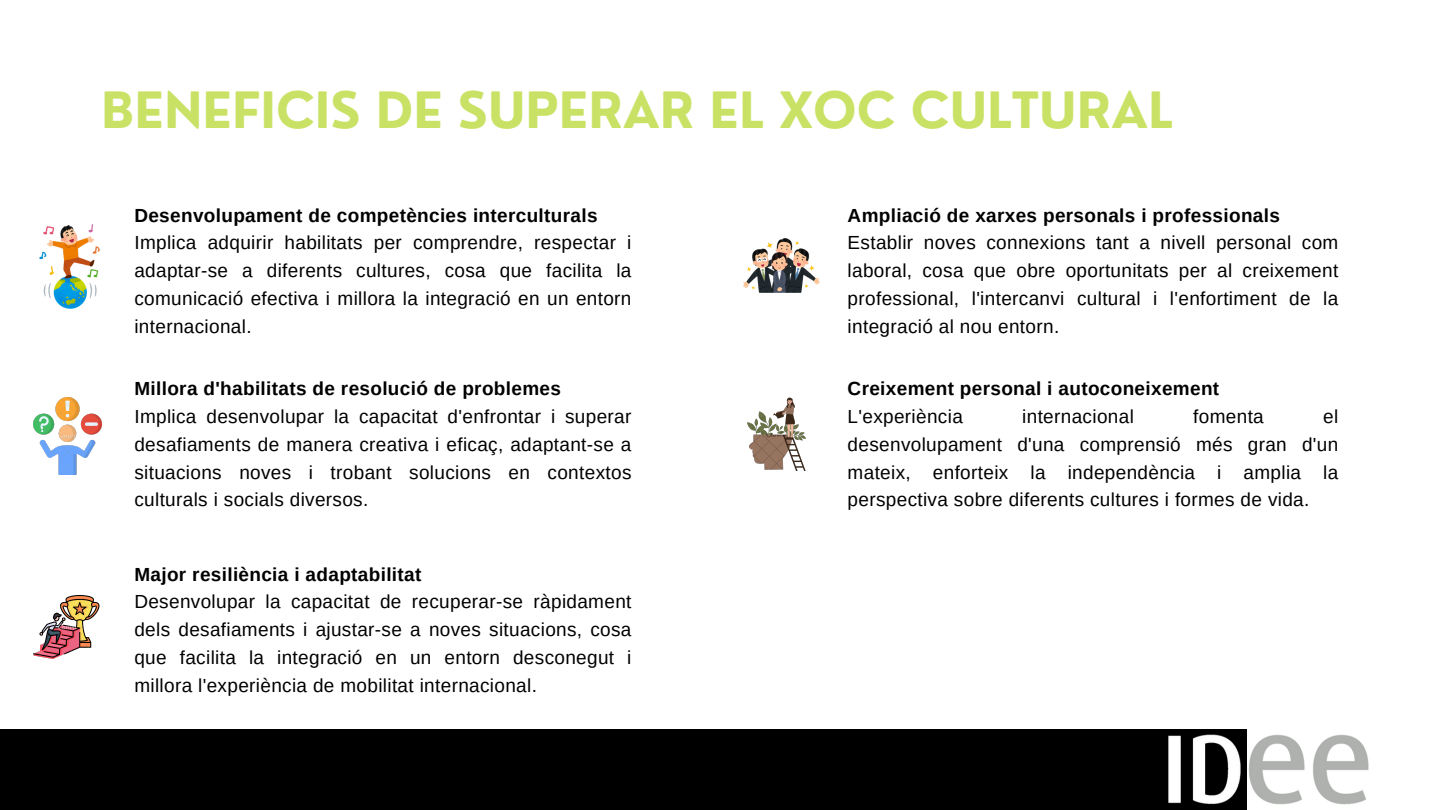
<style>
.page{position:relative;width:1440px;height:810px;background:#fff}
.page>*{position:absolute;margin:0;border:0;box-sizing:border-box;transform-origin:0 0}
.t1{font:700 48.8px "Nourd";color:#c9e265}
.t2{font:19px/27.8px "Arimo";letter-spacing:.02em;color:#000;text-align:justify}
.t3{font:700 19px "Arimo";letter-spacing:.02em;color:#000}
</style>
<div class="page">
<div style="left:0;top:729px;width:1246px;height:81px;background:#000"></div>
<img style="left:1168px;top:730px;width:201px;height:77px">
<img style="left:39px;top:224px;width:60px;height:84px">
<img style="left:34px;top:398px;width:67px;height:77px">
<img style="left:34px;top:595px;width:66px;height:63px">
<img style="left:744px;top:238px;width:75px;height:54px">
<img style="left:747px;top:397px;width:58px;height:74px">
<p class="t1" style="left:101px;top:79px;width:1073px">BENEFICIS DE SUPERAR EL XOC CULTURAL</p>
<h1 class="t3" style="left:134px;top:205px;width:465px">Desenvolupament de competències interculturals</h1>
<p class="t2" style="left:134px;top:229px;width:499px">Implica adquirir habilitats per comprendre, respectar i adaptar-se a diferents cultures, cosa que facilita la comunicació efectiva i millora la integració en un entorn internacional.</p>
<p class="t3" style="left:134px;top:378px;width:428px">Millora d'habilitats de resolució de problemes</p>
<p class="t2" style="left:134px;top:403px;width:499px">Implica desenvolupar la capacitat d'enfrontar i superar desafiaments de manera creativa i eficaç, adaptant-se a situacions noves i trobant solucions en contextos culturals i socials diversos.</p>
<p class="t3" style="left:134px;top:563px;width:289px">Major resiliència i adaptabilitat</p>
<p class="t2" style="left:134px;top:588px;width:499px">Desenvolupar la capacitat de recuperar-se ràpidament dels desafiaments i ajustar-se a noves situacions, cosa que facilita la integració en un entorn desconegut i millora l'experiència de mobilitat internacional.</p>
<p class="t3" style="left:848px;top:205px;width:434px">Ampliació de xarxes personals i professionals</p>
<p class="t2" style="left:848px;top:229px;width:492px">Establir noves connexions tant a nivell personal com laboral, cosa que obre oportunitats per al creixement professional, l'intercanvi cultural i l'enfortiment de la integració al nou entorn.</p>
<p class="t3" style="left:848px;top:378px;width:373px">Creixement personal i autoconeixement</p>
<p class="t2" style="left:848px;top:403px;width:117px">L'experiència</p>
<p class="t2" style="left:1022px;top:403px;width:113px">internacional</p>
<p class="t2" style="left:1193px;top:403px;width:72px">fomenta</p>
<p class="t2" style="left:848px;top:403px;width:492px;text-indent:476px">el desenvolupament d'una comprensió més gran d'un mateix, enforteix la independència i amplia la perspectiva sobre diferents cultures i formes de vida.</p>
</div>
